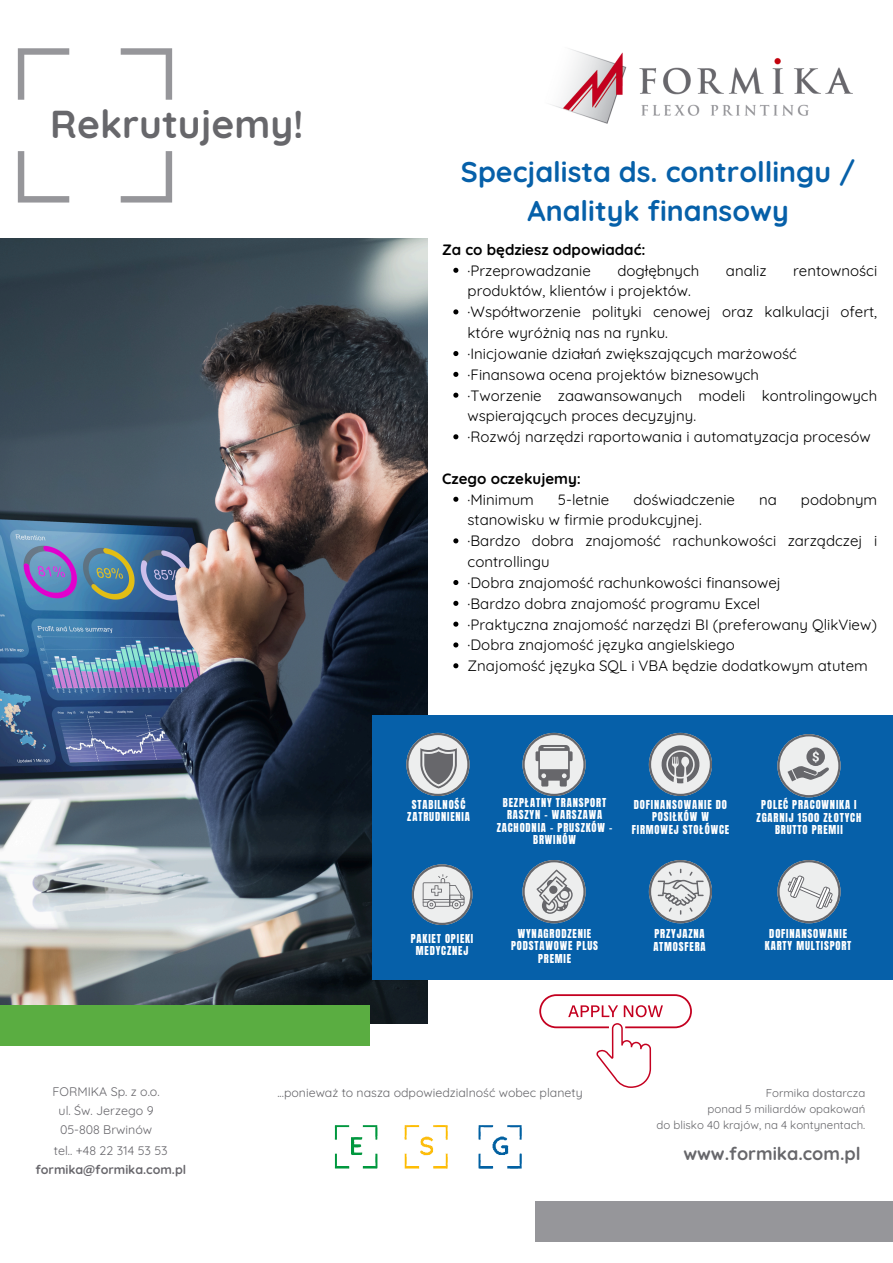
<style>
.page{position:relative;width:893px;height:1263px;background:#fff}
.page>*{position:absolute;margin:0;border:0;box-sizing:border-box;transform-origin:0 0}
.t1{font:700 38.92px "Quicksand";color:#67676b}
.t2{font:700 28.5px/39.4px "Quicksand";color:#0660a9;text-align:center}
.t3{font:700 18px "Quicksand";color:#67676b}
.t4{font:15px/20.9px "Quicksand";color:#000}
.t5{font:700 15px "Quicksand";color:#000}
.t6{font:12.45px/18.9px "Quicksand";color:#68676c}
.t7{font:700 12.45px/18.9px "Quicksand";color:#68676c;text-align:center}
.t8{font:12.3px "Quicksand";color:#67676b}
.t9{font:11.48px/15.6px "Quicksand";color:#67676b;text-align:right}
.t10{font:10.5px/12.4px "Anton";letter-spacing:.08em;color:#fff;text-align:center}
.s1{font-weight:400}
</style>
<div class="page">
<img style="left:550px;top:49px;width:302px;height:75px">
<svg style="left:18px;top:48px;width:51px;height:52px"></svg>
<svg style="left:121px;top:48px;width:51px;height:52px"></svg>
<svg style="left:121px;top:151px;width:51px;height:51px"></svg>
<svg style="left:18px;top:151px;width:51px;height:51px"></svg>
<img style="left:0;top:239px;width:428px;height:784px">
<img style="left:334px;top:1125px;width:188px;height:44px">
<div style="left:372px;top:715px;width:521px;height:264px;background:#0660a9"></div>
<div style="left:535px;top:1201px;width:358px;height:41px;background:#96969a"></div>
<div style="left:0;top:1005px;width:370px;height:41px;background:#5aad41"></div>
<svg style="left:406px;top:733px;width:63px;height:63px"></svg>
<svg style="left:522px;top:733px;width:63px;height:63px"></svg>
<svg style="left:649px;top:733px;width:63px;height:63px"></svg>
<svg style="left:777px;top:734px;width:63px;height:63px"></svg>
<svg style="left:649px;top:860px;width:63px;height:63px"></svg>
<svg style="left:522px;top:860px;width:63px;height:63px"></svg>
<svg style="left:777px;top:860px;width:63px;height:63px"></svg>
<svg style="left:412px;top:864px;width:60px;height:61px"></svg>
<svg style="left:539px;top:994px;width:153px;height:94px"></svg>
<svg style="left:453px;top:268px;width:5px;height:5px"></svg>
<svg style="left:453px;top:309px;width:5px;height:5px"></svg>
<svg style="left:453px;top:351px;width:5px;height:5px"></svg>
<svg style="left:453px;top:372px;width:5px;height:5px"></svg>
<svg style="left:453px;top:393px;width:5px;height:5px"></svg>
<svg style="left:453px;top:434px;width:5px;height:5px"></svg>
<svg style="left:453px;top:497px;width:5px;height:5px"></svg>
<svg style="left:453px;top:538px;width:5px;height:5px"></svg>
<svg style="left:453px;top:580px;width:5px;height:5px"></svg>
<svg style="left:453px;top:601px;width:5px;height:5px"></svg>
<svg style="left:453px;top:622px;width:5px;height:5px"></svg>
<svg style="left:453px;top:642px;width:5px;height:5px"></svg>
<svg style="left:453px;top:663px;width:5px;height:5px"></svg>
<p class="t1" style="left:50px;top:99px;width:255px">Rekrutujemy!</p>
<p class="t2" style="left:461px;top:152px;width:396px">Specjalista ds. controllingu /<br>Analityk finansowy</p>
<h1 class="t5" style="left:442px;top:240px;width:205px">Za co będziesz odpowiadać:</h1>
<p class="t4" style="left:467px;top:260px;width:125px">·Przeprowadzanie</p>
<p class="t4" style="left:617px;top:260px;width:83px">dogłębnych</p>
<p class="t4" style="left:726px;top:260px;width:42px">analiz</p>
<p class="t4" style="left:793px;top:260px;width:86px">rentowności</p>
<p class="t4" style="left:467px;top:280px;width:225px">produktów, klientów i projektów.</p>
<h2 class="t4" style="left:467px;top:301px;width:411px">·Współtworzenie polityki cenowej oraz kalkulacji ofert, które wyróżnią nas na rynku.</h2>
<p class="t4" style="left:467px;top:343px;width:331px">·Inicjowanie działań zwiększających marżowość</p>
<h4 class="t4" style="left:467px;top:364px;width:293px">·Finansowa ocena projektów biznesowych</h4>
<p class="t4" style="left:467px;top:384px;width:411px">·Tworzenie zaawansowanych modeli kontrolingowych wspierających proces decyzyjny.</p>
<p class="t4" style="left:467px;top:426px;width:404px">·Rozwój narzędzi raportowania i automatyzacja procesów</p>
<p class="t5" style="left:442px;top:469px;width:140px">Czego oczekujemy:</p>
<p class="t4" style="left:467px;top:488px;width:68px">·Minimum</p>
<p class="t4" style="left:558px;top:488px;width:53px">5-letnie</p>
<p class="t4" style="left:633px;top:488px;width:103px">doświadczenie</p>
<p class="t4" style="left:759px;top:488px;width:19px">na</p>
<p class="t4" style="left:801px;top:488px;width:78px">podobnym</p>
<p class="t4" style="left:467px;top:509px;width:236px">stanowisku w firmie produkcyjnej.</p>
<p class="t4" style="left:467px;top:530px;width:411px">·Bardzo dobra znajomość rachunkowości zarządczej i controllingu</p>
<p class="t4" style="left:467px;top:572px;width:315px">·Dobra znajomość rachunkowości finansowej</p>
<h4 class="t4" style="left:467px;top:593px;width:294px">·Bardzo dobra znajomość programu Excel</h4>
<p class="t4" style="left:467px;top:613px;width:411px">·Praktyczna znajomość narzędzi BI (preferowany QlikView)</p>
<p class="t4" style="left:467px;top:634px;width:269px">·Dobra znajomość języka angielskiego</p>
<p class="t4" style="left:467px;top:655px;width:402px">Znajomość języka SQL i VBA będzie dodatkowym atutem</p>
<p class="t10" style="left:407px;top:798px;width:64px">STABILNOŚĆ<br>ZATRUDNIENIA</p>
<p class="t10" style="left:497px;top:797px;width:117px">BEZPŁATNY TRANSPORT<br>RASZYN - WARSZAWA<br>ZACHODNIA - PRUSZKÓW -<br>BRWINÓW</p>
<p class="t10" style="left:632px;top:798px;width:99px">DOFINANSOWANIE DO<br>POSIŁKÓW W<br>FIRMOWEJ STOŁÓWCE</p>
<p class="t10" style="left:756px;top:799px;width:106px">POLEĆ PRACOWNIKA I<br>ZGARNIJ 1500 ZŁOTYCH<br>BRUTTO PREMII</p>
<p class="t10" style="left:411px;top:932px;width:64px">PAKIET OPIEKI<br>MEDYCZNEJ</p>
<p class="t10" style="left:511px;top:927px;width:88px">WYNAGRODZENIE<br>PODSTAWOWE PLUS<br>PREMIE</p>
<p class="t10" style="left:653px;top:928px;width:54px;text-align:left">PRZYJAZNA<br>ATMOSFERA</p>
<p class="t10" style="left:765px;top:927px;width:88px">DOFINANSOWANIE<br>KARTY MULTISPORT</p>
<p class="t6" style="left:53px;top:1082px;width:109px">FORMIKA Sp. z o.o.</p>
<p class="t8" style="left:277px;top:1084px;width:307px">...ponieważ to nasza odpowiedzialność wobec planety</p>
<p class="t6" style="left:59px;top:1101px;width:97px">ul. Św. Jerzego 9<br>05-808 Brwinów</p>
<p class="t7" style="left:35px;top:1141px;width:152px"><span class="s1">tel.. +48 22 314 53 53 </span>formika@formika.com.pl</p>
<p class="t9" style="left:656px;top:1085px;width:210px">Formika dostarcza<br>ponad 5 miliardów opakowań<br>do blisko 40 krajów, na 4 kontynentach.</p>
<p class="t3" style="left:683px;top:1142px;width:179px">www.formika.com.pl</p>
</div>
